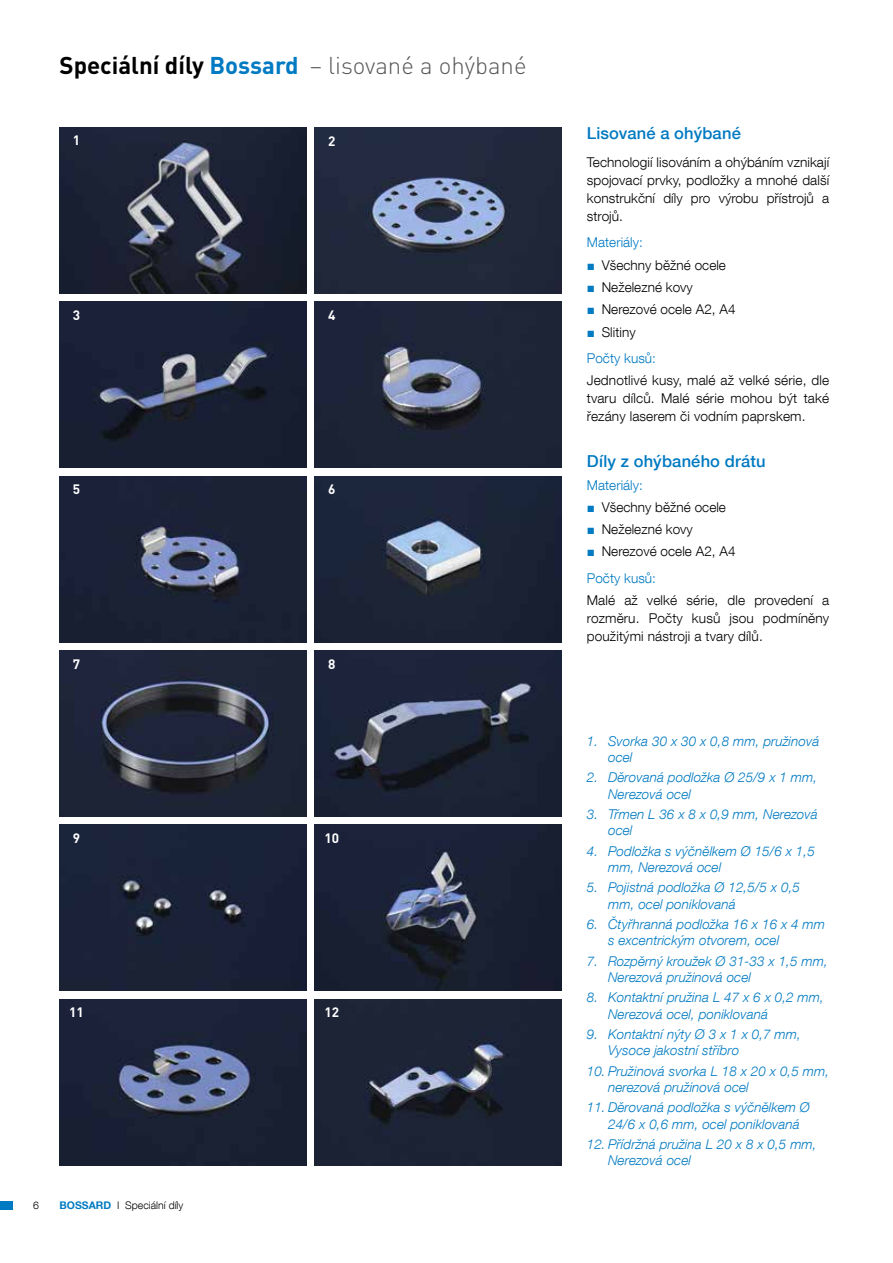
<style>
.page{position:relative;width:893px;height:1263px;background:#fff}
.page>*{position:absolute;margin:0;border:0;box-sizing:border-box;transform-origin:0 0}
.t1{font:300 24px "DINOT";color:#58595b}
.t2{font:500 16.5px "Helvetica Neue LT Com";letter-spacing:.01em;color:#007ac2}
.t3{font:italic 300 13.5px/16.2px "Helvetica Neue LT Com";letter-spacing:.005em;color:#007ac2}
.t4{font:300 13.5px/18px "Helvetica Neue LT Com";letter-spacing:.005em;color:#000;text-align:justify}
.t5{font:300 13.5px/26.5px "Helvetica Neue LT Com";letter-spacing:.005em;color:#007ac2}
.t6{font:700 13.5px "DINOT";color:#fff}
.t7{font:300 10.5px "Helvetica Neue LT Com";color:#000}
.s1{font-weight:700;color:#000}
.s2{font-weight:700;color:#007ac2}
.s3{font-family:"Book Antiqua";font-weight:400;color:#007ac2}
.s4{font-family:"Book Antiqua";font-weight:400}
.s5{color:#000}
.s6{color:#007ac2}
</style>
<div class="page">
<div style="left:0;top:1201px;width:13px;height:9px;background:#007ac2"></div>
<img style="left:60px;top:128px;width:246px;height:165px">
<img style="left:315px;top:128px;width:246px;height:165px">
<img style="left:60px;top:302px;width:246px;height:166px">
<img style="left:315px;top:651px;width:246px;height:165px">
<img style="left:315px;top:302px;width:246px;height:166px">
<img style="left:60px;top:476px;width:246px;height:166px">
<img style="left:60px;top:651px;width:246px;height:165px">
<img style="left:315px;top:476px;width:246px;height:166px">
<div style="left:60px;top:825px;width:246px;height:166px;background:#1b2139"></div>
<img style="left:315px;top:825px;width:246px;height:166px">
<img style="left:60px;top:999px;width:246px;height:166px">
<img style="left:315px;top:999px;width:246px;height:166px">
<h1 class="t1" style="left:60px;top:49px;width:469px"><span class="s1">Speciální díly</span> <span class="s2">Bossard</span> – lisované a ohýbané</h1>
<p class="t6" style="left:73px;top:131px;width:9px">1</p>
<p class="t6" style="left:328px;top:131px;width:9px">2</p>
<p class="t6" style="left:73px;top:306px;width:9px">3</p>
<p class="t6" style="left:328px;top:306px;width:9px">4</p>
<p class="t6" style="left:73px;top:480px;width:9px">5</p>
<p class="t6" style="left:328px;top:480px;width:9px">6</p>
<p class="t6" style="left:73px;top:654px;width:9px">7</p>
<p class="t6" style="left:328px;top:654px;width:9px">8</p>
<p class="t6" style="left:73px;top:829px;width:9px">9</p>
<p class="t6" style="left:324px;top:829px;width:16px">10</p>
<p class="t6" style="left:69px;top:1003px;width:16px">11</p>
<p class="t6" style="left:324px;top:1003px;width:16px">12</p>
<p class="t7" style="left:33px;top:1199px;width:7px">6</p>
<p class="t7" style="left:60px;top:1199px;width:125px"><span class="s2">BOSSARD</span> I Speciální díly</p>
<p class="t2" style="left:587px;top:124px;width:156px">Lisované a ohýbané</p>
<p class="t4" style="left:587px;top:153px;width:244px">Technologií lisováním a ohýbáním vznikají spojovací prvky, podložky a mnohé další konstrukční díly pro výrobu přístrojů a strojů.</p>
<p class="t5" style="left:587px;top:229px;width:58px">Materiály:</p>
<p class="t4" style="left:587px;top:256px;width:141px"><span class="s3">■</span> Všechny běžné ocele</p>
<p class="t4" style="left:587px;top:278px;width:108px"><span class="s3">■</span> Neželezné kovy</p>
<p class="t4" style="left:587px;top:300px;width:150px"><span class="s3">■</span> Nerezové ocele A2, A4</p>
<p class="t5" style="left:587px;top:318px;width:71px"><span class="s4">■</span> <span class="s5">Slitiny<br></span>Počty kusů:</p>
<p class="t4" style="left:587px;top:371px;width:244px">Jednotlivé kusy, malé až velké série, dle tvaru dílců. Malé série mohou být také řezány laserem či vodním paprskem.</p>
<p class="t2" style="left:587px;top:451px;width:180px">Díly z ohýbaného drátu</p>
<p class="t5" style="left:587px;top:471px;width:58px">Materiály:</p>
<p class="t4" style="left:587px;top:498px;width:141px"><span class="s3">■</span> Všechny běžné ocele</p>
<p class="t4" style="left:587px;top:520px;width:108px"><span class="s3">■</span> Neželezné kovy</p>
<p class="t4" style="left:587px;top:538px;width:150px;line-height:26.5px"><span class="s3">■</span> Nerezové ocele A2, A4<br><span class="s6">Počty kusů:</span></p>
<p class="t4" style="left:587px;top:591px;width:244px">Malé až velké série, dle provedení a rozměru. Počty kusů jsou podmíněny použitými nástroji a tvary dílů.</p>
<p class="t3" style="left:608px;top:733px;width:213px;text-indent:-21px">1. Svorka 30 x 30 x 0,8 mm, pružinová ocel</p>
<p class="t3" style="left:608px;top:769px;width:211px;text-indent:-21px">2. Děrovaná podložka Ø 25/9 x 1 mm,<br>Nerezová ocel</p>
<p class="t3" style="left:608px;top:806px;width:211px;text-indent:-21px">3. Třmen L 36 x 8 x 0,9 mm, Nerezová ocel</p>
<p class="t3" style="left:608px;top:842px;width:208px;text-indent:-21px">4. Podložka s výčnělkem Ø 15/6 x 1,5 mm, Nerezová ocel</p>
<p class="t3" style="left:608px;top:879px;width:193px;text-indent:-21px">5. Pojistná podložka Ø 12,5/5 x 0,5 mm, ocel poniklovaná</p>
<p class="t3" style="left:608px;top:916px;width:219px;text-indent:-21px">6. Čtyřhranná podložka 16 x 16 x 4 mm s excentrickým otvorem, ocel</p>
<p class="t3" style="left:608px;top:952px;width:221px;text-indent:-21px">7. Rozpěrný kroužek Ø 31-33 x 1,5 mm,<br>Nerezová pružinová ocel</p>
<p class="t3" style="left:608px;top:989px;width:217px;text-indent:-21px">8. Kontaktní pružina L 47 x 6 x 0,2 mm,<br>Nerezová ocel, poniklovaná</p>
<p class="t3" style="left:608px;top:1026px;width:194px;text-indent:-21px">9. Kontaktní nýty Ø 3 x 1 x 0,7 mm,<br>Vysoce jakostní stříbro</p>
<p class="t3" style="left:608px;top:1062px;width:223px;text-indent:-21px">10. Pružinová svorka L 18 x 20 x 0,5 mm, nerezová pružinová ocel</p>
<p class="t3" style="left:608px;top:1099px;width:203px;text-indent:-21px">11. Děrovaná podložka s výčnělkem Ø<br>24/6 x 0,6 mm, ocel poniklovaná</p>
<p class="t3" style="left:608px;top:1136px;width:210px;text-indent:-21px">12. Přídržná pružina L 20 x 8 x 0,5 mm,<br>Nerezová ocel</p>
</div>
